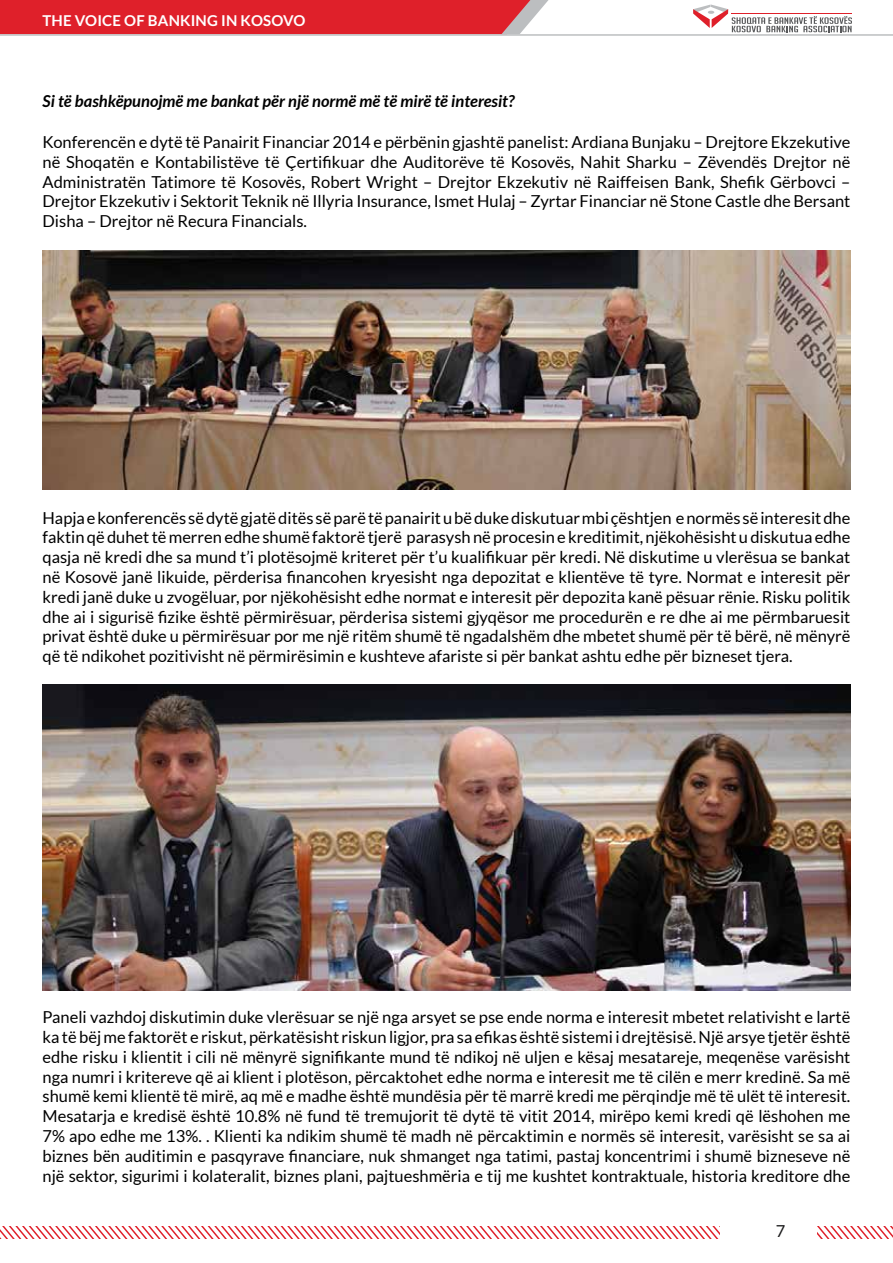
<style>
.page{position:relative;width:893px;height:1263px;background:#fff}
.page>*{position:absolute;margin:0;border:0;box-sizing:border-box;transform-origin:0 0}
.t1{font:16.5px/19.8px "Lato";color:#000;text-align:justify}
.t2{font:italic 700 16.5px "Lato";color:#000}
.t3{font:16.5px "Lato";color:#19191a}
.t4{font:700 15px "Lato";letter-spacing:.01em;color:#fff}
</style>
<div class="page">
<div style="left:0;top:0;width:549px;height:34px;background:#df202a"></div>
<svg style="left:818px;top:1227px;width:75px;height:12px"></svg>
<svg style="left:0;top:1227px;width:719px;height:12px"></svg>
<hr style="left:0;top:34px;width:893px;height:2px;background:#bcbec0">
<svg style="left:693px;top:5px;width:159px;height:27px"></svg>
<img style="left:43px;top:251px;width:807px;height:238px">
<img style="left:43px;top:685px;width:807px;height:306px">
<p class="t4" style="left:43px;top:11px;width:264px">THE VOICE OF BANKING IN KOSOVO</p>
<p class="t2" style="left:43px;top:91px;width:473px">Si të bashkëpunojmë me bankat për një normë më të mirë të interesit?</p>
<p class="t1" style="left:43px;top:132px;width:809px">Konferencën e dytë të Panairit Financiar 2014 e përbënin gjashtë panelist: Ardiana Bunjaku – Drejtore Ekzekutive në Shoqatën e Kontabilistëve të Çertifikuar dhe Auditorëve të Kosovës, Nahit Sharku – Zëvendës Drejtor në Administratën Tatimore të Kosovës, Robert Wright – Drejtor Ekzekutiv në Raiffeisen Bank, Shefik Gërbovci – Drejtor Ekzekutiv i Sektorit Teknik në Illyria Insurance, Ismet Hulaj – Zyrtar Financiar në Stone Castle dhe Bersant Disha – Drejtor në Recura Financials.</p>
<p class="t1" style="left:43px;top:508px;width:809px">Hapja e konferencës së dytë gjatë ditës së parë të panairit u bë duke diskutuar mbi çështjen e normës së interesit dhe faktin që duhet të merren edhe shumë faktorë tjerë parasysh në procesin e kreditimit, njëkohësisht u diskutua edhe qasja në kredi dhe sa mund t’i plotësojmë kriteret për t’u kualifikuar për kredi. Në diskutime u vlerësua se bankat në Kosovë janë likuide, përderisa financohen kryesisht nga depozitat e klientëve të tyre. Normat e interesit për kredi janë duke u zvogëluar, por njëkohësisht edhe normat e interesit për depozita kanë pësuar rënie. Risku politik dhe ai i sigurisë fizike është përmirësuar, përderisa sistemi gjyqësor me procedurën e re dhe ai me përmbaruesit privat është duke u përmirësuar por me një ritëm shumë të ngadalshëm dhe mbetet shumë për të bërë, në mënyrë që të ndikohet pozitivisht në përmirësimin e kushteve afariste si për bankat ashtu edhe për bizneset tjera.</p>
<p class="t1" style="left:43px;top:1007px;width:809px">Paneli vazhdoj diskutimin duke vlerësuar se një nga arsyet se pse ende norma e interesit mbetet relativisht e lartë ka të bëj me faktorët e riskut, përkatësisht riskun ligjor, pra sa efikas është sistemi i drejtësisë. Një arsye tjetër është edhe risku i klientit i cili në mënyrë signifikante mund të ndikoj në uljen e kësaj mesatareje, meqenëse varësisht nga numri i kritereve që ai klient i plotëson, përcaktohet edhe norma e interesit me të cilën e merr kredinë. Sa më shumë kemi klientë të mirë, aq më e madhe është mundësia për të marrë kredi me përqindje më të ulët të interesit.<br>Mesatarja e kredisë është 10.8% në fund të tremujorit të dytë të vitit 2014, mirëpo kemi kredi që lëshohen me 7% apo edhe me 13%. . Klienti ka ndikim shumë të madh në përcaktimin e normës së interesit, varësisht se sa ai biznes bën auditimin e pasqyrave financiare, nuk shmanget nga tatimi, pastaj koncentrimi i shumë bizneseve në një sektor, sigurimi i kolateralit, biznes plani, pajtueshmëria e tij me kushtet kontraktuale, historia kreditore dhe</p>
<p class="t3" style="left:776px;top:1221px;width:11px">7</p>
</div>
